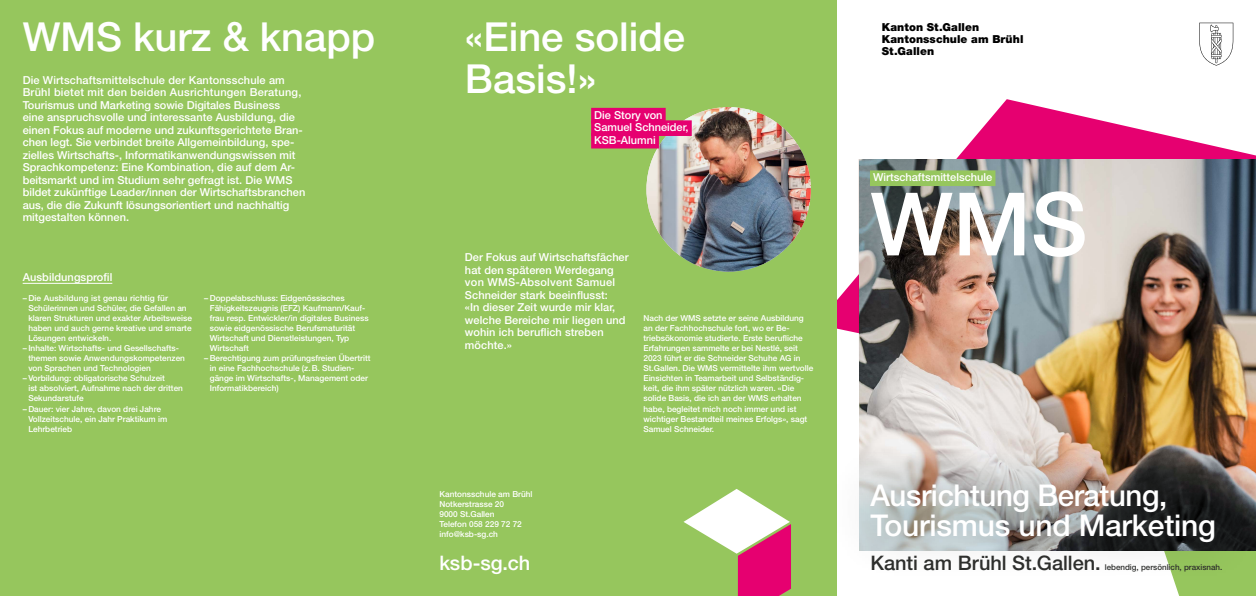
<style>
.page{position:relative;width:1256px;height:596px;background:#fff}
.page>*{position:absolute;margin:0;border:0;box-sizing:border-box;transform-origin:0 0}
.t1{font:500 87.5px "Helvetica Neue LT Std";color:#fff}
.KSB_H0{font:500 40px/42.5px "Helvetica Neue LT Std";color:#fff}
.KSB_Cover_Bezeichnung_Berufsfeld{font:500 30px/30px "Helvetica Neue LT Std";letter-spacing:-.015em;color:#fff}
.t2{font:500 20px "Helvetica Neue LT Std";color:#2e2f2d}
.t3{font:500 20px "Helvetica Neue LT Std";color:#fff}
.KSB_Lead{font:500 11px/12.5px "Helvetica Neue LT Std";color:#fff}
.t4{font:900 11px/12.1px "Helvetica Neue LT Std";letter-spacing:.01em;color:#000}
.KSB_Cover_Abteilung_magenta{font:500 11px "Helvetica Neue LT Std";color:#fff}
.KSB_Cover_Abteilung_grün{font:500 11px "Helvetica Neue LT Std";color:#fff}
.KSB_Lauftext{font:500 8.2px/10px "Helvetica Neue LT Std";color:#fff}
.t5{font:500 8px "Helvetica Neue LT Std";color:#2e2f2d}
</style>
<div class="page">
<svg style="left:836px;top:99px;width:420px;height:285px"></svg>
<svg style="left:1175px;top:585px;width:81px;height:10px"></svg>
<div style="left:0;top:0;width:836px;height:595px;background:#96c65d"></div>
<img style="left:859px;top:404px;width:397px;height:36px">
<svg style="left:1199px;top:23px;width:34px;height:43px"></svg>
<hr style="left:23px;top:283px;width:89px;height:1px;background:#fff">
<img style="left:859px;top:159px;width:397px;height:245px">
<div style="left:870px;top:170px;width:125px;height:16px;background:#96c65d"></div>
<div style="left:827px;top:440px;width:429px;height:145px;background:#2e2f2d;opacity:.5"></div>
<img style="left:646px;top:107px;width:165px;height:164px;border-radius:82px">
<div style="left:591px;top:108px;width:75px;height:15px;background:#e60070"></div>
<div style="left:591px;top:120px;width:101px;height:16px;background:#e60070"></div>
<div style="left:591px;top:133px;width:68px;height:15px;background:#e60070"></div>
<svg style="left:683px;top:489px;width:108px;height:106px"></svg>
<p class="KSB_H0" style="left:465px;top:15px;width:222px">«Eine solide<br>Basis!»</p>
<p class="KSB_H0" style="left:23px;top:15px;width:354px">WMS kurz &amp; knapp</p>
<p class="t4" style="left:882px;top:21px;width:99px">Kanton St.Gallen</p>
<p class="t4" style="left:882px;top:33px;width:143px">Kantonsschule am Brühl<br>St.Gallen</p>
<p class="KSB_Lead" style="left:23px;top:73px;width:284px">Die Wirtschaftsmittelschule der Kantonsschule am Brühl bietet mit den beiden Ausrichtungen Beratung, Tourismus und Marketing sowie Digitales Business<br>eine anspruchsvolle und interessante Ausbildung, die einen Fokus auf moderne und zukunftsgerichtete Bran&shy;chen legt. Sie verbindet breite Allgemeinbildung, spe&shy;zielles Wirtschafts-, Informatikanwendungswissen mit Sprachkompetenz: Eine Kombination, die auf dem Ar&shy;beitsmarkt und im Studium sehr gefragt ist. Die WMS bildet zukünftige Leader/innen der Wirtschaftsbranchen aus, die die Zukunft lösungsorientiert und nachhaltig mitgestalten können.</p>
<p class="KSB_Cover_Abteilung_magenta" style="left:594px;top:108px;width:70px">Die Story von</p>
<p class="KSB_Cover_Abteilung_magenta" style="left:594px;top:121px;width:96px">Samuel Schneider,</p>
<p class="KSB_Cover_Abteilung_magenta" style="left:594px;top:133px;width:63px">KSB-Alumni</p>
<p class="KSB_Cover_Abteilung_grün" style="left:873px;top:171px;width:121px">Wirtschaftsmittelschule</p>
<p class="t1" style="left:870px;top:172px;width:219px">WMS</p>
<p class="KSB_Lead" style="left:465px;top:251px;width:165px">Der Fokus auf Wirtschaftsfächer hat den späteren Werdegang von WMS-Absolvent Samuel<br>Schneider stark beeinflusst:<br>«In dieser Zeit wurde mir klar, welche Bereiche mir liegen und wohin ich beruflich streben möchte.»</p>
<p class="KSB_Lead" style="left:23px;top:271px;width:91px">Ausbildungsprofil</p>
<p class="KSB_Lauftext" style="left:28px;top:293px;width:165px;text-indent:-6px">– Die Ausbildung ist genau richtig für Schülerinnen und Schüler, die Gefallen an klaren Strukturen und exakter Arbeitsweise haben und auch gerne kreative und smarte Lösungen entwickeln.</p>
<p class="KSB_Lauftext" style="left:28px;top:343px;width:158px;text-indent:-6px">– Inhalte: Wirtschafts- und Gesellschafts&shy;themen sowie Anwendungskompetenzen von Sprachen und Technologien</p>
<p class="KSB_Lauftext" style="left:28px;top:373px;width:156px;text-indent:-6px">– Vorbildung: obligatorische Schulzeit<br>ist absolviert, Aufnahme nach der dritten<br>Sekundarstufe</p>
<p class="KSB_Lauftext" style="left:28px;top:403px;width:140px;text-indent:-6px">– Dauer: vier Jahre, davon drei Jahre<br>Vollzeitschule, ein Jahr Praktikum im<br>Lehrbetrieb</p>
<p class="KSB_Lauftext" style="left:210px;top:293px;width:160px;text-indent:-6px">– Doppelabschluss: Eidgenössisches Fähigkeitszeugnis (EFZ) Kaufmann/Kauf&shy;frau resp. Entwickler/in digitales Business sowie eidgenössische Berufsmaturität Wirtschaft und Dienstleistungen, Typ Wirtschaft</p>
<p class="KSB_Lauftext" style="left:210px;top:353px;width:162px;text-indent:-6px">– Berechtigung zum prüfungsfreien Übertritt in eine Fachhochschule (z.B. Studien&shy;gänge im Wirtschafts-, Management oder Informatikbereich)</p>
<p class="KSB_Lauftext" style="left:643px;top:313px;width:171px">Nach der WMS setzte er seine Ausbildung an der Fachhochschule fort, wo er Be&shy;triebsökonomie studierte. Erste berufliche Erfahrungen sammelte er bei Nestlé, seit 2023 führt er die Schneider Schuhe AG in St.Gallen. Die WMS vermittelte ihm wertvolle Einsichten in Teamarbeit und Selbständig&shy;keit, die ihm später nützlich waren. «Die solide Basis, die ich an der WMS erhalten habe, begleitet mich noch immer und ist wichtiger Bestandteil meines Erfolgs», sagt Samuel Schneider.</p>
<p class="KSB_Lauftext" style="left:439px;top:488px;width:95px">Kantonsschule am Brühl</p>
<p class="KSB_Lauftext" style="left:439px;top:498px;width:66px">Notkerstrasse 20</p>
<p class="KSB_Lauftext" style="left:439px;top:508px;width:57px">9000 St.Gallen</p>
<p class="KSB_Lauftext" style="left:439px;top:518px;width:84px">Telefon 058 229 72 72</p>
<p class="KSB_Lauftext" style="left:439px;top:528px;width:60px">info@ksb-sg.ch</p>
<p class="t3" style="left:439px;top:551px;width:92px">ksb-sg.ch</p>
<p class="KSB_Cover_Bezeichnung_Berufsfeld" style="left:870px;top:480px;width:347px">Ausrichtung Beratung,<br>Tourismus und Marketing</p>
<p class="t2" style="left:870px;top:551px;width:232px">Kanti am Brühl St.Gallen.</p>
<p class="t5" style="left:1105px;top:562px;width:119px">lebendig, persönlich, praxisnah.</p>
</div>
